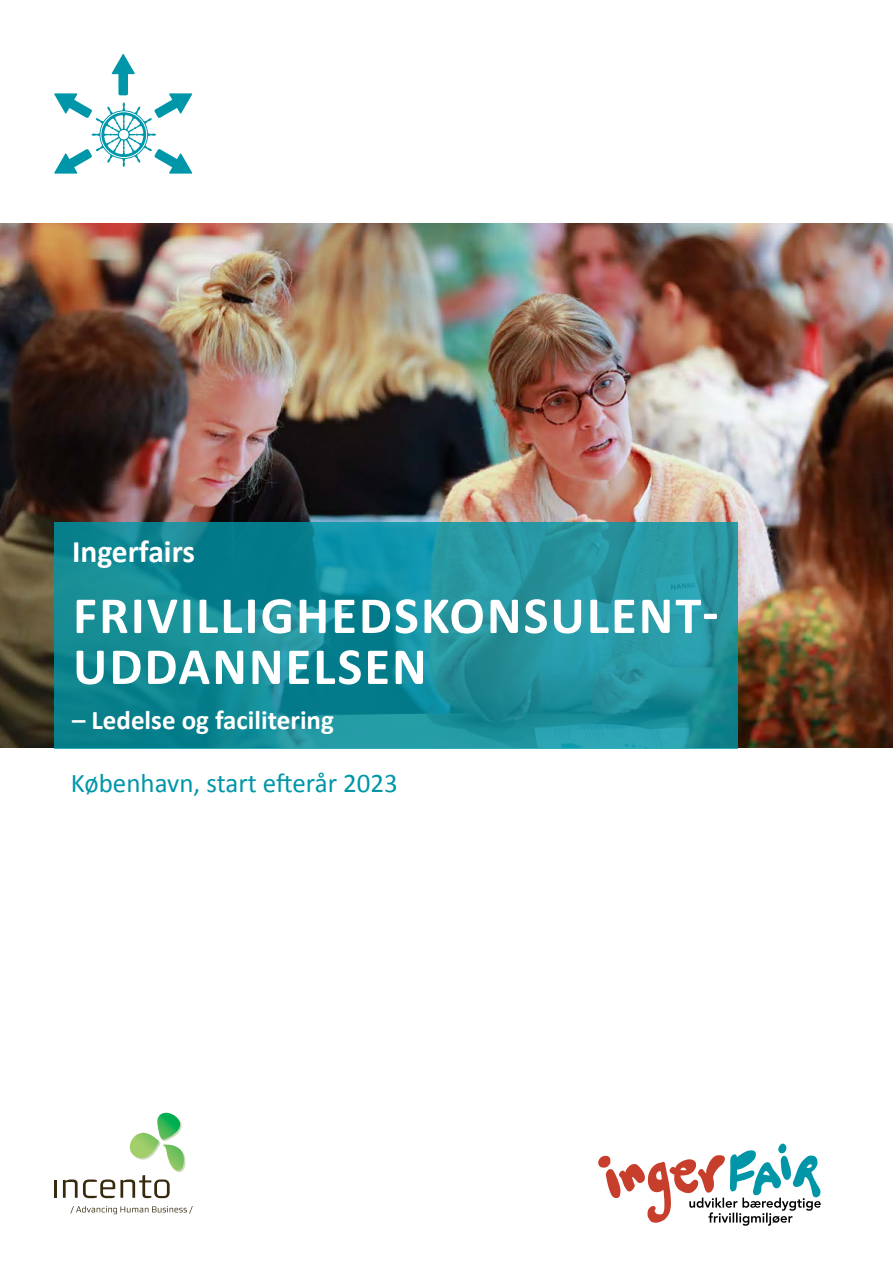
<style>
.page{position:relative;width:893px;height:1263px;background:#fff}
.page>*{position:absolute;margin:0;border:0;box-sizing:border-box;transform-origin:0 0}
.t1{font:700 52.5px/51px "Calibri";letter-spacing:.04em;color:#fff}
.t2{font:700 31.5px "Calibri";color:#fff}
.t3{font:27px "Calibri";color:#0096a8}
.t4{font:700 27px "Calibri";color:#fff}
</style>
<div class="page">
<img style="left:0;top:223px;width:893px;height:524px">
<svg style="left:54px;top:522px;width:684px;height:226px;background:#198e9b"></svg>
<svg style="left:598px;top:1143px;width:223px;height:83px"></svg>
<hr style="left:54px;top:1180px;width:3px;height:18px;background:#372a0e">
<svg style="left:63px;top:1113px;width:123px;height:85px"></svg>
<svg style="left:70px;top:1206px;width:123px;height:8px"></svg>
<svg style="left:54px;top:54px;width:138px;height:120px"></svg>
<p class="t2" style="left:72px;top:530px;width:125px">Ingerfairs</p>
<p class="t1" style="left:73px;top:588px;width:647px">FRIVILLIGHEDSKONSULENT-<br>UDDANNELSEN</p>
<p class="t4" style="left:72px;top:701px;width:263px">– Ledelse og facilitering</p>
<p class="t3" style="left:71px;top:765px;width:329px">København, start efterår 2023</p>
</div>
